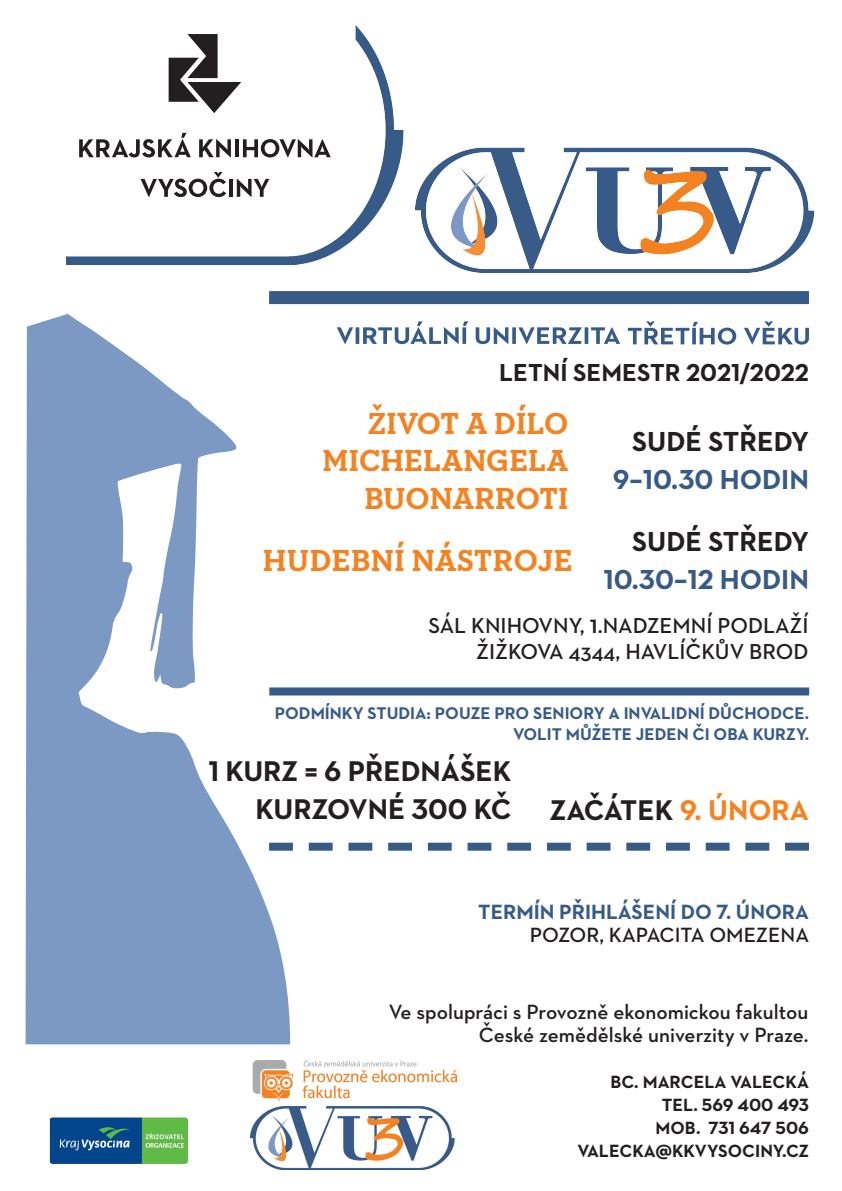
<style>
.page{position:relative;width:842px;height:1191px;background:#fff}
.page>*{position:absolute;margin:0;border:0;box-sizing:border-box;transform-origin:0 0}
.t1{font:700 31px/37.2px "Neutraface Slab Text";color:#f58220;text-align:right}
.t2{font:700 29px/38px "Neutraface 2 Text";color:#231f20;text-align:right}
.t3{font:700 28px "Neutraface 2 Text";color:#375b88}
.t4{font:700 28px "Neutraface 2 Text";color:#231f20}
.t5{font:700 25px "Neutraface 2 Text";color:#231f20}
.t6{font:600 22px "Neutraface 2 Text";color:#231f20}
.t7{font:600 21px/23px "Neutraface 2 Text";color:#231f20;text-align:right}
.t8{font:700 21px "Neutraface 2 Text";color:#375b88}
.t9{font:700 18px/23px "Neutraface 2 Text";color:#231f20;text-align:right}
.t10{font:700 17.2px "Neutraface 2 Text";color:#375b88}
.s1{font-size:26px}
.s2{color:#f58220}
</style>
<div class="page">
<svg style="left:628px;top:321px;width:181px;height:23px"></svg>
<svg style="left:337px;top:321px;width:283px;height:23px"></svg>
<div style="left:269px;top:291px;width:540px;height:13px;background:#375b88"></div>
<div style="left:269px;top:687px;width:540px;height:8px;background:#375b88"></div>
<svg style="left:290px;top:842px;width:519px;height:8px"></svg>
<img style="left:49px;top:1117px;width:139px;height:47px">
<img style="left:416px;top:147px;width:399px;height:125px">
<img style="left:66px;top:25px;width:338px;height:239px">
<img style="left:251px;top:1060px;width:205px;height:109px">
<svg style="left:26px;top:314px;width:264px;height:730px;fill:#7b99c3"></svg>
<p class="t5" style="left:499px;top:357px;width:311px">LETNÍ SEMESTR 2021/2022</p>
<p class="t1" style="left:323px;top:405px;width:247px">ŽIVOT A DÍLO<br>MICHELANGELA<br>BUONARROTI</p>
<p class="t1" style="left:263px;top:542px;width:311px">HUDEBNÍ NÁSTROJE</p>
<p class="t4" style="left:632px;top:423px;width:178px">SUDÉ STŘEDY</p>
<p class="t3" style="left:613px;top:461px;width:198px">9–10.30 HODIN</p>
<p class="t4" style="left:632px;top:523px;width:178px">SUDÉ STŘEDY</p>
<p class="t3" style="left:603px;top:561px;width:207px">10.30–12 HODIN</p>
<p class="t6" style="left:428px;top:611px;width:382px">SÁL KNIHOVNY, <span class="s1">1</span>.NADZEMNÍ PODLAŽÍ</p>
<p class="t6" style="left:476px;top:638px;width:334px">ŽIŽKOVA 4344, HAVLÍČKŮV BROD</p>
<p class="t10" style="left:275px;top:702px;width:536px">PODMÍNKY STUDIA: POUZE PRO SENIORY A INVALIDNÍ DŮCHODCE.</p>
<p class="t10" style="left:513px;top:723px;width:298px">VOLIT MŮŽETE JEDEN ČI OBA KURZY.</p>
<p class="t2" style="left:208px;top:752px;width:305px">1 KURZ = 6 PŘEDNÁŠEK<br>KURZOVNÉ 300 KČ</p>
<p class="t2" style="left:550px;top:790px;width:261px">ZAČÁTEK <span class="s2">9. ÚNORA</span></p>
<p class="t8" style="left:478px;top:898px;width:332px">TERMÍN PŘIHLÁŠENÍ DO 7. ÚNORA</p>
<p class="t7" style="left:530px;top:923px;width:281px">POZOR, KAPACITA OMEZENA</p>
<p class="t7" style="left:389px;top:1000px;width:421px">Ve spolupráci s Provozně ekonomickou fakultou<br>České zemědělské univerzity v Praze.</p>
<p class="t9" style="left:610px;top:1070px;width:200px">BC. MARCELA VALECKÁ</p>
<p class="t9" style="left:577px;top:1093px;width:233px">TEL. 569 400 493<br>MOB. 731 647 506<br>VALECKA@KKVYSOCINY.CZ</p>
</div>
